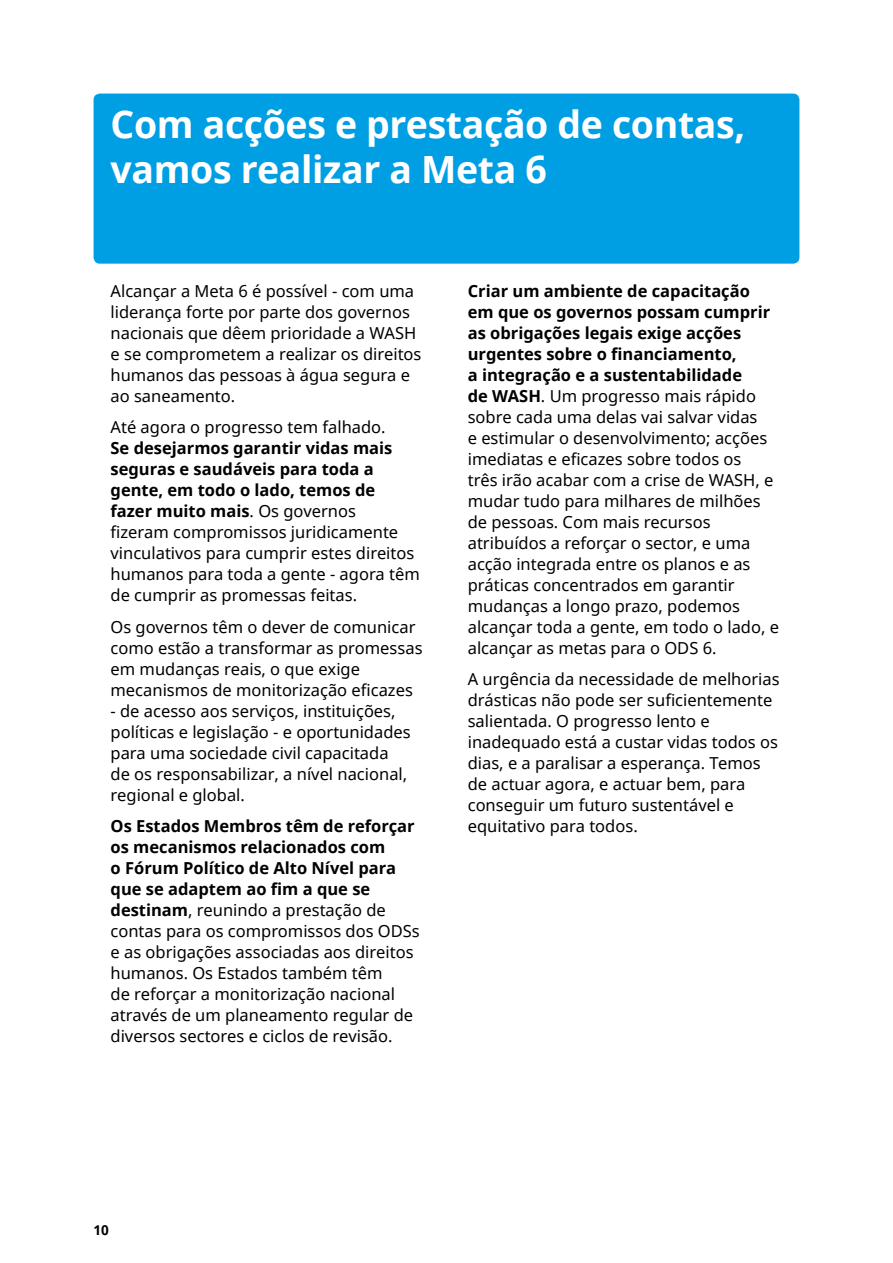
<style>
.page{position:relative;width:893px;height:1263px;background:#fff}
.page>*{position:absolute;margin:0;border:0;box-sizing:border-box;transform-origin:0 0}
._26pt_Noto_head_whit{font:700 37.5px/45px "Noto Sans";letter-spacing:-.01em;color:#fff}
.FR_PT_SP_SDG_10_5pt{font:16.5px/21px "Noto Sans";color:#000}
.t1{font:700 13.5px "Noto Sans";color:#000}
.s1{font-weight:700}
</style>
<div class="page">
<div style="left:94px;top:94px;width:705px;height:170px;background:#009fe3;border-radius:6px"></div>
<p class="_26pt_Noto_head_whit" style="left:111px;top:101px;width:636px">Com acções e prestação de contas, vamos realizar a Meta 6</p>
<p class="FR_PT_SP_SDG_10_5pt" style="left:111px;top:280px;width:312px">Alcançar a Meta 6 é possível - com uma liderança forte por parte dos governos nacionais que dêem prioridade a WASH e se comprometem a realizar os direitos humanos das pessoas à água segura e ao saneamento.</p>
<p class="FR_PT_SP_SDG_10_5pt" style="left:111px;top:416px;width:311px">Até agora o progresso tem falhado.<br><span class="s1">Se desejarmos garantir vidas mais seguras e saudáveis para toda a gente, em todo o lado, temos de fazer muito mais</span>. Os governos<br>fizeram compromissos juridicamente vinculativos para cumprir estes direitos humanos para toda a gente - agora têm de cumprir as promessas feitas.</p>
<p class="FR_PT_SP_SDG_10_5pt" style="left:111px;top:616px;width:314px">Os governos têm o dever de comunicar como estão a transformar as promessas em mudanças reais, o que exige mecanismos de monitorização eficazes</p>
<p class="FR_PT_SP_SDG_10_5pt" style="left:111px;top:700px;width:302px">- de acesso aos serviços, instituições, políticas e legislação - e oportunidades para uma sociedade civil capacitada de os responsabilizar, a nível nacional, regional e global.</p>
<p class="FR_PT_SP_SDG_10_5pt" style="left:111px;top:815px;width:311px"><span class="s1">Os Estados Membros têm de reforçar os mecanismos relacionados com<br>o Fórum Político de Alto Nível para que se adaptem ao fim a que se destinam</span>, reunindo a prestação de contas para os compromissos dos ODSs e as obrigações associadas aos direitos humanos. Os Estados também têm<br>de reforçar a monitorização nacional através de um planeamento regular de diversos sectores e ciclos de revisão.</p>
<p class="FR_PT_SP_SDG_10_5pt" style="left:468px;top:280px;width:313px"><span class="s1">Criar um ambiente de capacitação em que os governos possam cumprir as obrigações legais exige acções urgentes sobre o financiamento,<br>a integração e a sustentabilidade<br>de WASH</span>. Um progresso mais rápido sobre cada uma delas vai salvar vidas<br>e estimular o desenvolvimento; acções imediatas e eficazes sobre todos os<br>três irão acabar com a crise de WASH, e mudar tudo para milhares de milhões de pessoas. Com mais recursos atribuídos a reforçar o sector, e uma acção integrada entre os planos e as práticas concentrados em garantir mudanças a longo prazo, podemos alcançar toda a gente, em todo o lado, e alcançar as metas para o ODS 6.</p>
<p class="FR_PT_SP_SDG_10_5pt" style="left:468px;top:668px;width:313px">A urgência da necessidade de melhorias drásticas não pode ser suficientemente salientada. O progresso lento e inadequado está a custar vidas todos os dias, e a paralisar a esperança. Temos de actuar agora, e actuar bem, para conseguir um futuro sustentável e equitativo para todos.</p>
<p class="t1" style="left:94px;top:1220px;width:17px">10</p>
</div>
